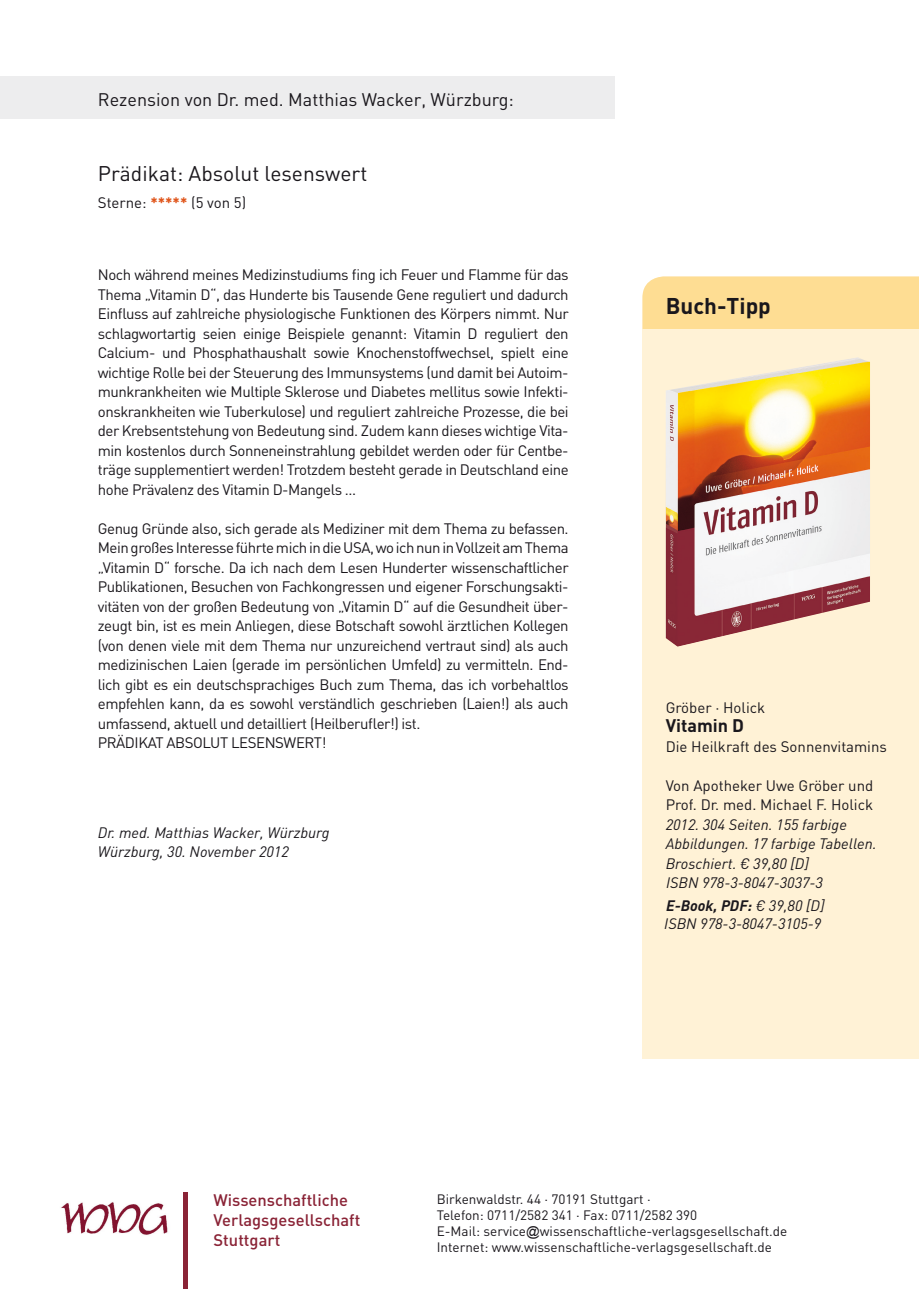
<style>
.page{position:relative;width:919px;height:1289px;background:#fff}
.page>*{position:absolute;margin:0;border:0;box-sizing:border-box;transform-origin:0 0}
.t1{font:700 22.5px "DIN";color:#1a171c}
.t2{font:21px "DIN";color:#1a171c}
.t3{font:18px "DIN";color:#1a171c}
.t4{font:700 18px "DIN";color:#1a171c}
.t5{font:500 16.5px/19.8px "DIN";color:#8a2336}
.t6{font:15px/19.5px "DIN";letter-spacing:-.03em;color:#1a171c;text-align:justify}
.t7{font:italic 15px/19.4px "DIN";color:#1a171c}
.t8{font:15px/19.5px "DIN";color:#1a171c}
.t9{font:13.5px/16.2px "DIN";color:#1a171c}
.s1{font-weight:700;color:#e0551b}
.s2{font-weight:700}
.s3{font-family:"Arial"}
</style>
<div class="page">
<img style="left:61px;top:1202px;width:107px;height:33px">
<hr style="left:183px;top:1192px;width:4px;height:96px;background:#8a2336">
<div style="left:642px;top:276px;width:276px;height:54px;background:#fedd93"></div>
<div style="left:642px;top:330px;width:276px;height:729px;background:#fff2d6"></div>
<img style="left:665px;top:357px;width:204px;height:289px">
<div style="left:0;top:77px;width:614px;height:42px;background:#ededee"></div>
<p class="t3" style="left:98px;top:88px;width:417px">Rezension von Dr. med. Matthias Wacker, Würzburg:</p>
<h2 class="t2" style="left:98px;top:160px;width:271px">Prädikat: Absolut lesenswert</h2>
<p class="t8" style="left:98px;top:192px;width:150px">Sterne: <span class="s1">*****</span> (5 von 5)</p>
<p class="t6" style="left:98px;top:265px;width:472px">Noch während meines Medizinstudiums fing ich Feuer und Flamme für das Thema „Vitamin D“, das Hunderte bis Tausende Gene reguliert und dadurch Einfluss auf zahlreiche physiologische Funktionen des Körpers nimmt. Nur schlagwortartig seien einige Beispiele genannt: Vitamin D reguliert den Calcium- und Phosphathaushalt sowie Knochenstoffwechsel, spielt eine wichtige Rolle bei der Steuerung des Immunsystems (und damit bei Autoim&shy;munkrankheiten wie Multiple Sklerose und Diabetes mellitus sowie Infekti&shy;onskrankheiten wie Tuberkulose) und reguliert zahlreiche Prozesse, die bei der Krebsentstehung von Bedeutung sind. Zudem kann dieses wichtige Vita&shy;min kostenlos durch Sonneneinstrahlung gebildet werden oder für Centbe&shy;träge supplementiert werden! Trotzdem besteht gerade in Deutschland eine hohe Prävalenz des Vitamin D-Mangels ...</p>
<p class="t6" style="left:98px;top:518px;width:472px;text-align:left">Genug Gründe also, sich gerade als Mediziner mit dem Thema zu befassen.<br>Mein großes Interesse führte mich in die USA, wo ich nun in Vollzeit am Thema „Vitamin D“ forsche. Da ich nach dem Lesen Hunderter wissenschaftlicher Publikationen, Besuchen von Fachkongressen und eigener Forschungsakti&shy;vitäten von der großen Bedeutung von „Vitamin D“ auf die Gesundheit über&shy;zeugt bin, ist es mein Anliegen, diese Botschaft sowohl ärztlichen Kollegen (von denen viele mit dem Thema nur unzureichend vertraut sind) als auch medizinischen Laien (gerade im persönlichen Umfeld) zu vermitteln. End&shy;lich gibt es ein deutschsprachiges Buch zum Thema, das ich vorbehaltlos empfehlen kann, da es sowohl verständlich geschrieben (Laien!) als auch umfassend, aktuell und detailliert (Heilberufler!) ist.<br>PRÄDIKAT ABSOLUT LESENSWERT!</p>
<p class="t7" style="left:98px;top:823px;width:233px;line-height:18px">Dr. med. Matthias Wacker, Würzburg<br>Würzburg, 30. November 2012</p>
<h1 class="t1" style="left:665px;top:291px;width:107px">Buch-Tipp</h1>
<p class="t8" style="left:665px;top:697px;width:101px">Gröber · Holick</p>
<p class="t4" style="left:665px;top:714px;width:80px">Vitamin D</p>
<p class="t8" style="left:665px;top:736px;width:223px">Die Heilkraft des Sonnenvitamins</p>
<p class="t8" style="left:665px;top:775px;width:209px">Von Apotheker Uwe Gröber und<br>Prof. Dr. med. Michael F. Holick</p>
<p class="t7" style="left:665px;top:814px;width:212px">2012. 304 Seiten. 155 farbige<br>Abbildungen. 17 farbige Tabellen.<br>Broschiert. € 39,80 [D]<br>ISBN 978-3-8047-3037-3</p>
<p class="t7" style="left:664px;top:896px;width:162px;line-height:18.1px"><span class="s2">E-Book, PDF:</span> € 39,80 [D]<br>ISBN 978-3-8047-3105-9</p>
<p class="t5" style="left:213px;top:1189px;width:148px">Wissenschaftliche<br>Verlagsgesellschaft<br>Stuttgart</p>
<p class="t9" style="left:436px;top:1190px;width:352px">Birkenwaldstr. 44 · 70191 Stuttgart ·<br>Telefon: 0711/2582 341 · Fax: 0711/2582 390<br>E-Mail: service<span class="s3">@</span>wissenschaftliche-verlagsgesellschaft.de Internet: www.wissenschaftliche-verlagsgesellschaft.de</p>
</div>
